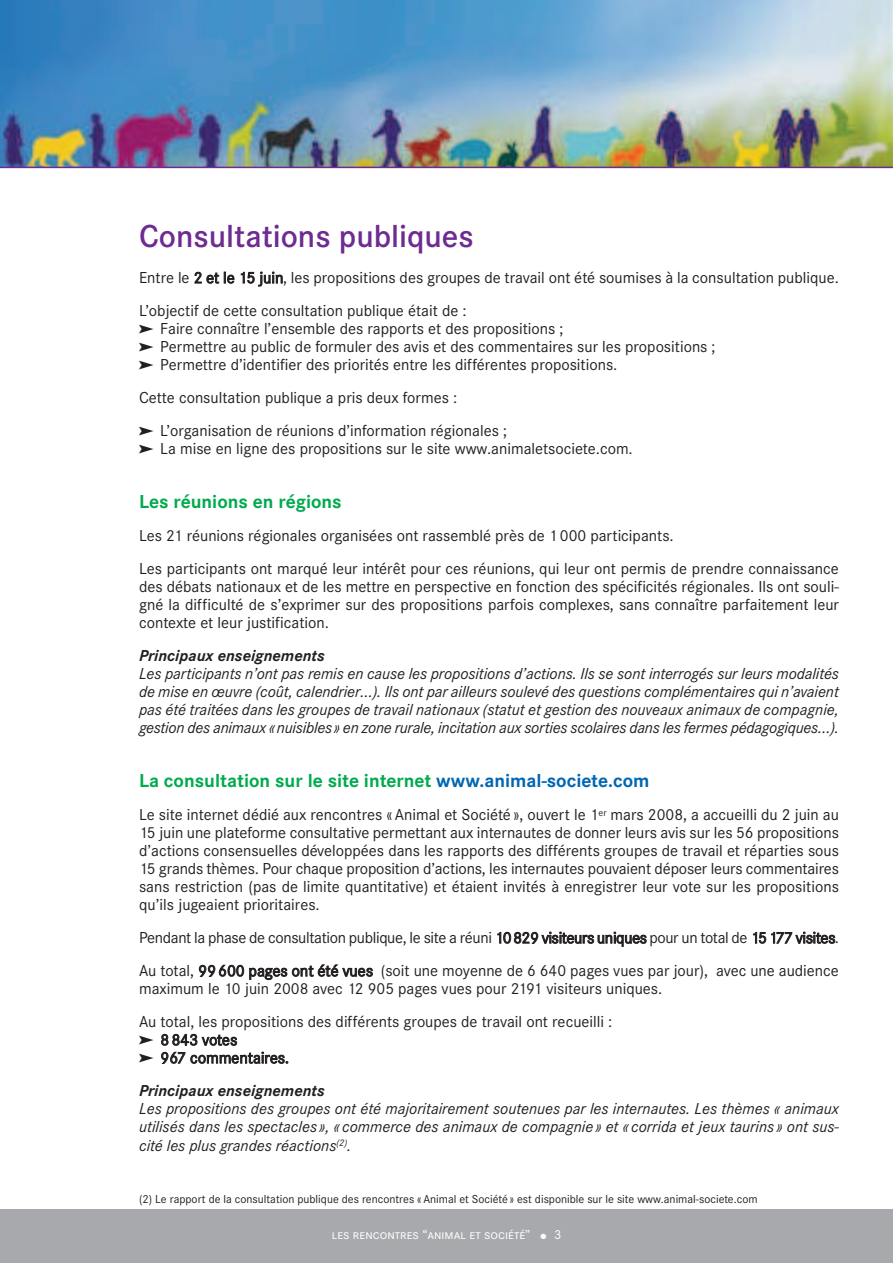
<style>
.page{position:relative;width:893px;height:1263px;background:#fff}
.page>*{position:absolute;margin:0;border:0;box-sizing:border-box;transform-origin:0 0}
.t1{font:600 16.05px "Corporate S";color:#6e2b91}
.t2{font:700 9.45px "Corporate S";color:#00ab4d}
.t3{font:8.1px/17.7px "Corporate S";color:#231f20}
.t4{font:italic 8.1px "Corporate S";letter-spacing:-.01em;color:#231f20}
.t5{font:italic 8.1px "Corporate S";letter-spacing:-.03em;color:#231f20}
.t6{font:8.1px "Corporate S";letter-spacing:-.045em;color:#231f20}
.t7{font:8.1px "Corporate S";letter-spacing:-.02em;color:#231f20}
.t8{font:italic 700 8.1px "Corporate S";color:#231f20}
.t9{font:6.6px "Corporate SSC";color:#fff}
.t10{font:6.6px "Corporate S";color:#fff}
.t11{font:5.85px "Corporate S";color:#231f20}
.t12{font:italic 4.8px "Corporate S";color:#231f20}
.t13{font:4.8px "Corporate S";color:#231f20}
.s1{font-family:"Pointers"}
.s2{color:#0166b3}
</style>
<div class="page">
<img style="left:0;top:0;width:893px;height:168px">
<div style="left:0;top:1209px;width:893px;height:54px;background:#a8a9ad"></div>
<h1 class="t1" style="left:139px;top:232px;width:336px">Consultations publiques</h1>
<p class="t3" style="left:139px;top:272px;width:701px">Entre le 2 et le 15 juin, les propositions des groupes de travail ont été soumises à la consultation publique.</p>
<p class="t3" style="left:139px;top:305px;width:329px">L’objectif de cette consultation publique était de :</p>
<p class="t3" style="left:139px;top:323px;width:426px"><span class="s1">d</span> Faire connaître l’ensemble des rapports et des propositions ;</p>
<p class="t3" style="left:139px;top:341px;width:578px"><span class="s1">d</span> Permettre au public de formuler des avis et des commentaires sur les propositions ;</p>
<p class="t3" style="left:139px;top:359px;width:480px"><span class="s1">d</span> Permettre d’identifier des priorités entre les différentes propositions.</p>
<p class="t3" style="left:139px;top:392px;width:320px">Cette consultation publique a pris deux formes :</p>
<p class="t3" style="left:139px;top:425px;width:369px"><span class="s1">d</span> L’organisation de réunions d’information régionales ;</p>
<p class="t3" style="left:139px;top:443px;width:495px"><span class="s1">d</span> La mise en ligne des propositions sur le site www.animaletsociete.com.</p>
<p class="t2" style="left:139px;top:500px;width:204px">Les réunions en régions</p>
<p class="t3" style="left:139px;top:530px;width:536px">Les 21 réunions régionales organisées ont rassemblé près de 1 000 participants.</p>
<p class="t3" style="left:139px;top:563px;width:701px">Les participants ont marqué leur intérêt pour ces réunions, qui leur ont permis de prendre connaissance</p>
<p class="t3" style="left:139px;top:581px;width:701px">des débats nationaux et de les mettre en perspective en fonction des spécificités régionales. Ils ont souli-</p>
<p class="t3" style="left:139px;top:599px;width:701px">gné la difficulté de s’exprimer sur des propositions parfois complexes, sans connaître parfaitement leur</p>
<p class="t3" style="left:139px;top:617px;width:191px">contexte et leur justification.</p>
<p class="t8" style="left:139px;top:654px;width:187px">Principaux enseignements</p>
<p class="t4" style="left:139px;top:672px;width:701px">Les participants n’ont pas remis en cause les propositions d’actions. Ils se sont interrogés sur leurs modalités</p>
<p class="t4" style="left:139px;top:690px;width:701px">de mise en œuvre (coût, calendrier…). Ils ont par ailleurs soulevé des questions complémentaires qui n’avaient</p>
<p class="t4" style="left:139px;top:708px;width:701px">pas été traitées dans les groupes de travail nationaux (statut et gestion des nouveaux animaux de compagnie,</p>
<p class="t5" style="left:139px;top:726px;width:701px">gestion des animaux « nuisibles » en zone rurale, incitation aux sorties scolaires dans les fermes pédagogiques…).</p>
<p class="t2" style="left:139px;top:779px;width:512px">La consultation sur le site internet <span class="s2">www.animal-societe.com</span></p>
<p class="t3" style="left:139px;top:809px;width:461px">Le site internet dédié aux rencontres « Animal et Société », ouvert le 1</p>
<p class="t13" style="left:598px;top:811px;width:10px">er</p>
<p class="t3" style="left:611px;top:809px;width:230px">mars 2008, a accueilli du 2 juin au</p>
<p class="t3" style="left:139px;top:827px;width:701px">15 juin une plateforme consultative permettant aux internautes de donner leurs avis sur les 56 propositions</p>
<p class="t3" style="left:139px;top:845px;width:701px">d’actions consensuelles développées dans les rapports des différents groupes de travail et réparties sous</p>
<p class="t7" style="left:139px;top:867px;width:701px">15 grands thèmes. Pour chaque proposition d’actions, les internautes pouvaient déposer leurs commentaires</p>
<p class="t3" style="left:139px;top:881px;width:701px">sans restriction (pas de limite quantitative) et étaient invités à enregistrer leur vote sur les propositions</p>
<p class="t3" style="left:139px;top:899px;width:182px">qu’ils jugeaient prioritaires.</p>
<p class="t6" style="left:139px;top:936px;width:701px">Pendant la phase de consultation publique, le site a réuni 10 829 visiteurs uniques pour un total de 15 177 visites.</p>
<p class="t3" style="left:139px;top:965px;width:701px">Au total, 99 600 pages ont été vues (soit une moyenne de 6 640 pages vues par jour), avec une audience</p>
<p class="t3" style="left:139px;top:983px;width:525px">maximum le 10 juin 2008 avec 12 905 pages vues pour 2191 visiteurs uniques.</p>
<p class="t3" style="left:139px;top:1016px;width:475px">Au total, les propositions des différents groupes de travail ont recueilli : <span class="s1">d</span> 8 843 votes</p>
<p class="t3" style="left:139px;top:1051px;width:152px"><span class="s1">d</span> 967 commentaires.</p>
<p class="t8" style="left:139px;top:1089px;width:187px">Principaux enseignements</p>
<p class="t4" style="left:139px;top:1107px;width:701px">Les propositions des groupes ont été majoritairement soutenues par les internautes. Les thèmes « animaux</p>
<p class="t4" style="left:139px;top:1125px;width:701px">utilisés dans les spectacles », « commerce des animaux de compagnie » et « corrida et jeux taurins » ont sus-</p>
<p class="t4" style="left:139px;top:1143px;width:199px">cité les plus grandes réactions</p>
<p class="t12" style="left:336px;top:1141px;width:12px">(2)</p>
<p class="t4" style="left:347px;top:1143px;width:6px">.</p>
<p class="t11" style="left:139px;top:1197px;width:620px">(2) Le rapport de la consultation publique des rencontres « Animal et Société » est disponible sur le site www.animal-societe.com</p>
<p class="t9" style="left:332px;top:1232px;width:200px">LES RENCONTRES “ANIMAL ET SOCIÉTÉ”</p>
<p class="t10" style="left:541px;top:1232px;width:22px">● 3</p>
</div>
